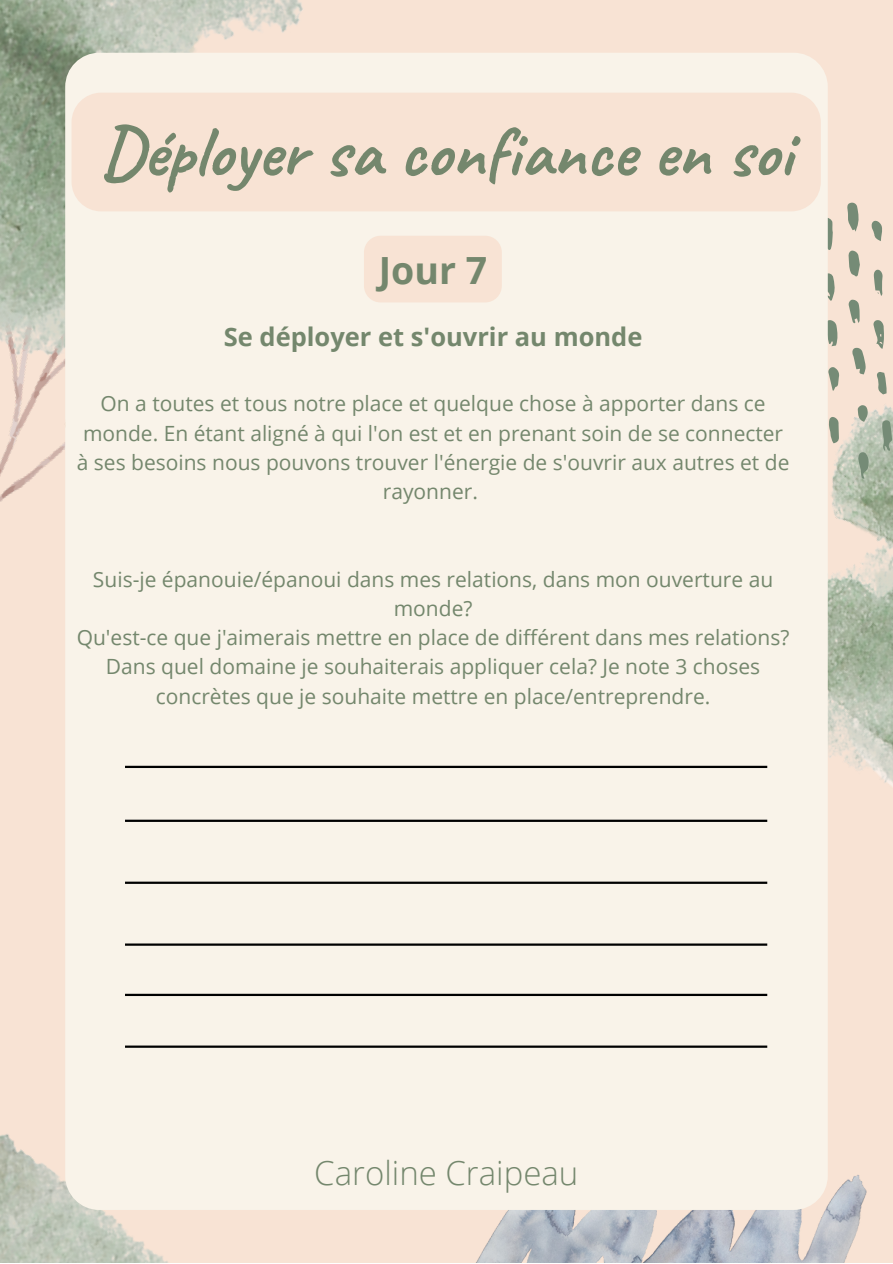
<style>
.page{position:relative;width:893px;height:1264px;background:#fff}
.page>*{position:absolute;margin:0;border:0;box-sizing:border-box;transform-origin:0 0}
.t1{font:700 72px "Caveat";color:#74876d}
.t2{font:700 37.5px "Open Sans";color:#74876d}
.t3{font:300 33px "Open Sans";color:#74876d}
.t4{font:700 25.5px "Open Sans";color:#74876d}
.t5{font:21px/29.2px "Open Sans";color:#74876d;text-align:center}
</style>
<div class="page">
<div style="left:0;top:0;width:892px;height:1262px;background:#f8e3d4"></div>
<img style="left:827px;top:360px;width:65px;height:590px">
<svg style="left:827px;top:217px;width:5px;height:33px"></svg>
<svg style="left:847px;top:203px;width:12px;height:29px"></svg>
<svg style="left:827px;top:320px;width:11px;height:26px"></svg>
<svg style="left:827px;top:272px;width:8px;height:29px"></svg>
<svg style="left:851px;top:348px;width:14px;height:26px"></svg>
<svg style="left:848px;top:250px;width:11px;height:27px"></svg>
<svg style="left:882px;top:420px;width:10px;height:31px"></svg>
<svg style="left:828px;top:416px;width:10px;height:27px"></svg>
<svg style="left:873px;top:320px;width:11px;height:29px"></svg>
<svg style="left:848px;top:300px;width:11px;height:23px"></svg>
<svg style="left:858px;top:452px;width:10px;height:27px"></svg>
<svg style="left:828px;top:367px;width:11px;height:23px"></svg>
<svg style="left:876px;top:372px;width:10px;height:22px"></svg>
<svg style="left:871px;top:220px;width:11px;height:21px"></svg>
<svg style="left:857px;top:405px;width:10px;height:17px"></svg>
<svg style="left:873px;top:269px;width:9px;height:27px"></svg>
<img style="left:0;top:427px;width:65px;height:75px">
<img style="left:0;top:0;width:303px;height:427px">
<img style="left:0;top:1134px;width:246px;height:128px">
<img style="left:469px;top:1173px;width:397px;height:89px">
<div style="left:65px;top:53px;width:762px;height:1156px;background:#f9f3e9;border-radius:34px"></div>
<hr style="left:125px;top:819px;width:642px;height:3px;background:#000">
<div style="left:72px;top:93px;width:748px;height:118px;background:#f8e3d4"></div>
<hr style="left:125px;top:765px;width:642px;height:3px;background:#000">
<hr style="left:125px;top:881px;width:642px;height:2px;background:#000">
<hr style="left:125px;top:943px;width:642px;height:2px;background:#000">
<hr style="left:125px;top:993px;width:642px;height:3px;background:#000">
<hr style="left:125px;top:1045px;width:642px;height:2px;background:#000">
<div style="left:364px;top:236px;width:138px;height:66px;background:#f8e3d4;border-radius:17px"></div>
<h1 class="t1" style="left:100px;top:106px;width:693px">Déployer sa confiance en soi</h1>
<h2 class="t2" style="left:379px;top:244px;width:110px">Jour 7</h2>
<p class="t4" style="left:224px;top:319px;width:420px">Se déployer et s'ouvrir au monde</p>
<p class="t5" style="left:77px;top:388px;width:714px">On a toutes et tous notre place et quelque chose à apporter dans ce monde. En étant aligné à qui l'on est et en prenant soin de se connecter à ses besoins nous pouvons trouver l'énergie de s'ouvrir aux autres et de rayonner.</p>
<p class="t5" style="left:77px;top:564px;width:714px">Suis-je épanouie/épanoui dans mes relations, dans mon ouverture au monde?<br>Qu'est-ce que j'aimerais mettre en place de différent dans mes relations?<br>Dans quel domaine je souhaiterais appliquer cela? Je note 3 choses concrètes que je souhaite mettre en place/entreprendre.</p>
<h3 class="t3" style="left:314px;top:1149px;width:265px">Caroline Craipeau</h3>
</div>
